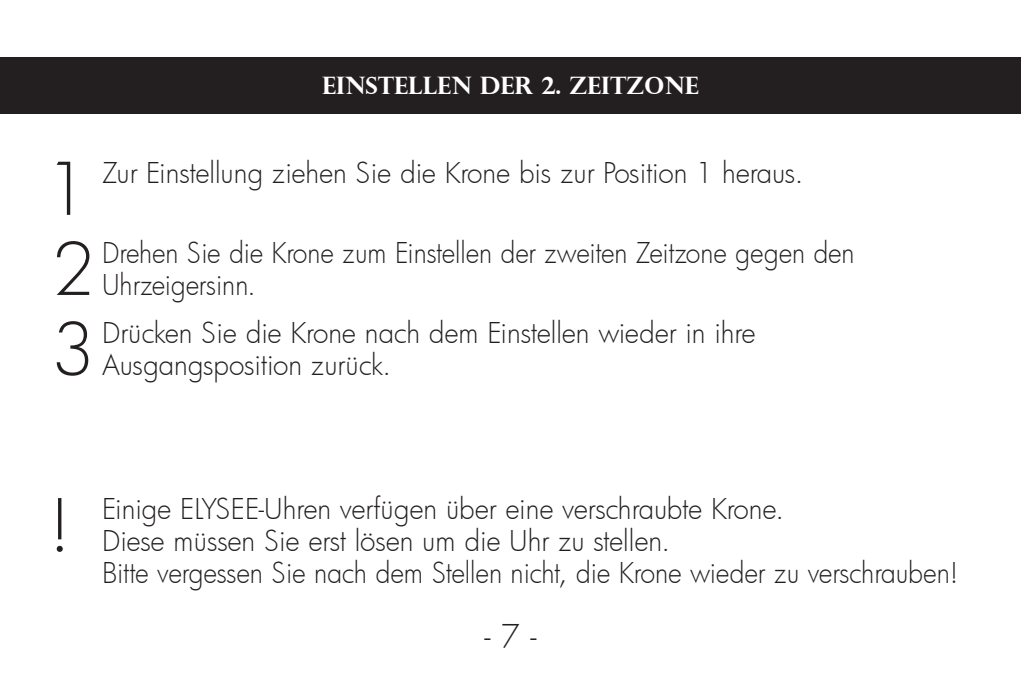
<style>
.page{position:relative;width:1021px;height:681px;background:#fff}
.page>*{position:absolute;margin:0;border:0;box-sizing:border-box;transform-origin:0 0}
.t1{font:300 70.4px "Futura";color:#231f20}
.t2{font:300 32px "Futura";color:#231f20}
.t3{font:300 28px/32px "Futura";letter-spacing:-.005em;color:#231f20}
.t4{font:300 28px/32px "Futura";letter-spacing:-.005em;color:#231f20;scale:.95 1}
.t5{font:700 24px "Perpetua Titling";color:#fff}
</style>
<div class="page">
<div style="left:0;top:57px;width:1020px;height:56px;background:#231f20"></div>
<p class="t5" style="left:322px;top:70px;width:378px">EINSTELLEN DER 2. ZEITZONE</p>
<h1 class="t1" style="left:46px;top:142px;width:45px">1</h1>
<p class="t3" style="left:102px;top:156px;width:702px">Zur Einstellung ziehen Sie die Krone bis zur Position 1 heraus.</p>
<h1 class="t1" style="left:52px;top:222px;width:45px">2</h1>
<p class="t4" style="left:102px;top:236px;width:793px">Drehen Sie die Krone zum Einstellen der zweiten Zeitzone gegen den<br>Uhrzeigersinn.</p>
<h1 class="t1" style="left:51px;top:302px;width:45px">3</h1>
<p class="t3" style="left:102px;top:316px;width:655px">Drücken Sie die Krone nach dem Einstellen wieder in ihre<br>Ausgangsposition zurück.</p>
<h1 class="t1" style="left:48px;top:478px;width:24px">!</h1>
<p class="t3" style="left:102px;top:492px;width:857px">Einige ELYSEE-Uhren verfügen über eine verschraubte Krone.<br>Diese müssen Sie erst lösen um die Uhr zu stellen.<br>Bitte vergessen Sie nach dem Stellen nicht, die Krone wieder zu verschrauben!</p>
<p class="t2" style="left:484px;top:614px;width:53px">- 7 -</p>
</div>
